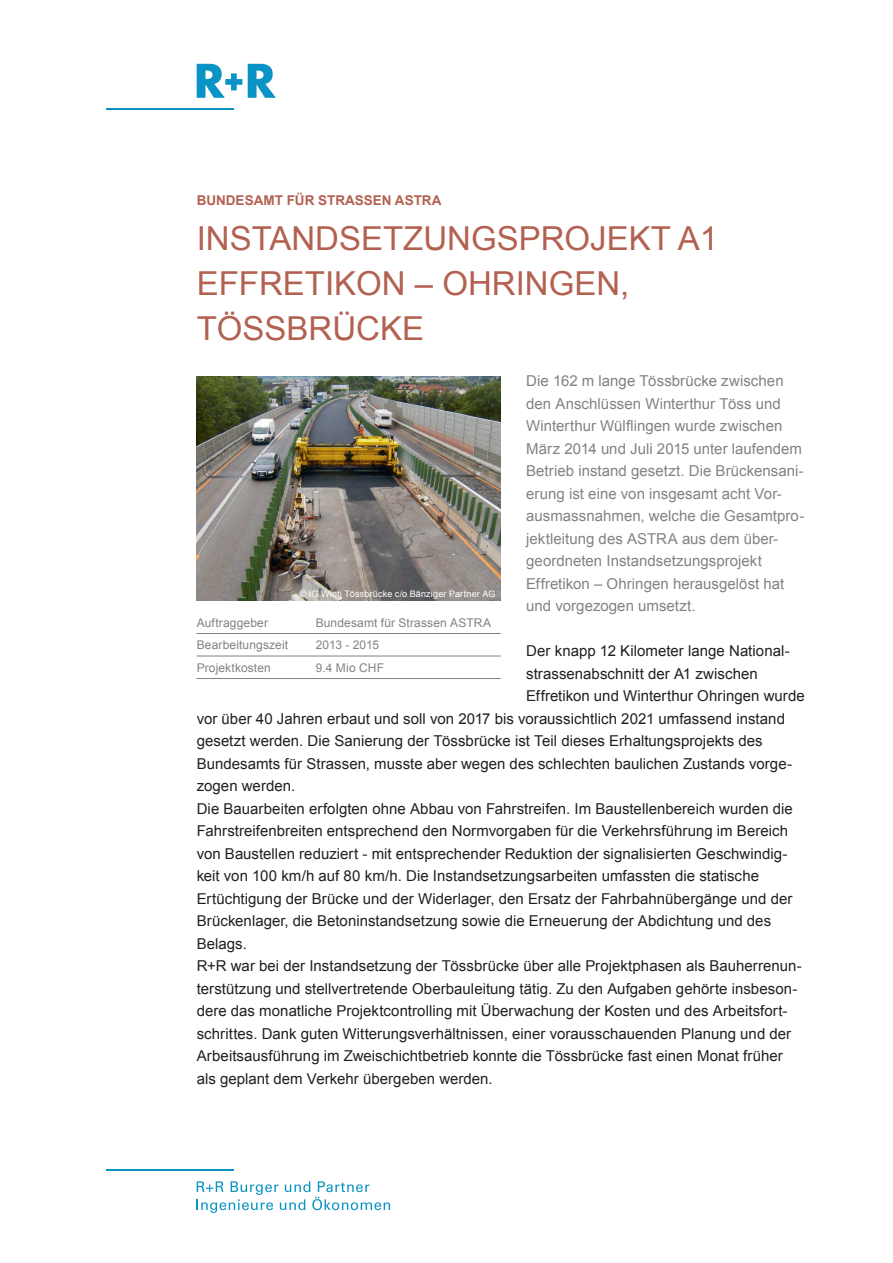
<style>
.page{position:relative;width:893px;height:1263px;background:#fff}
.page>*{position:absolute;margin:0;border:0;box-sizing:border-box;transform-origin:0 0}
.t1{font:33px/45px "Arial";color:#b36150}
.t2{font:15px "Arial";letter-spacing:.005em;color:#231f20}
.t3{font:15px/22.5px "Arial";letter-spacing:.005em;color:#808285}
.t4{font:700 13.5px "Arial";color:#b36150}
.t5{font:12px "Arial";letter-spacing:.01em;color:#808285}
.t6{font:12px "Arial";letter-spacing:-.01em;color:#808285}
.t7{font:9px "Arial";letter-spacing:.02em;color:#fff}
</style>
<div class="page">
<hr style="left:106px;top:108px;width:128px;height:2px;background:#0a94c5">
<svg style="left:248px;top:64px;width:28px;height:34px"></svg>
<svg style="left:197px;top:64px;width:45px;height:34px"></svg>
<svg style="left:197px;top:1181px;width:193px;height:32px"></svg>
<hr style="left:106px;top:1169px;width:128px;height:2px;background:#0a94c5">
<img style="left:197px;top:376px;width:304px;height:225px">
<hr style="left:197px;top:633px;width:304px;height:1px;background:#808285">
<hr style="left:197px;top:656px;width:304px;height:1px;background:#808285">
<hr style="left:197px;top:678px;width:304px;height:1px;background:#808285">
<p class="t4" style="left:197px;top:191px;width:246px">BUNDESAMT FÜR STRASSEN ASTRA</p>
<h1 class="t1" style="left:197px;top:216px;width:523px">INSTANDSETZUNGSPROJEKT A1<br>EFFRETIKON – OHRINGEN,<br>TÖSSBRÜCKE</h1>
<p class="t3" style="left:526px;top:370px;width:280px">Die 162 m lange Tössbrücke zwischen den Anschlüssen Winterthur Töss und Winterthur Wülflingen wurde zwischen März 2014 und Juli 2015 unter laufendem Betrieb instand gesetzt. Die Brückensani&shy;erung ist eine von insgesamt acht Vor&shy;ausmassnahmen, welche die Gesamtpro&shy;jektleitung des ASTRA aus dem über&shy;geordneten Instandsetzungsprojekt Effretikon – Ohringen herausgelöst hat und vorgezogen umsetzt.</p>
<p class="t2" style="left:526px;top:641px;width:265px">Der knapp 12 Kilometer lange National-</p>
<p class="t2" style="left:526px;top:663px;width:233px">strassenabschnitt der A1 zwischen</p>
<p class="t2" style="left:526px;top:686px;width:280px">Effretikon und Winterthur Ohringen wurde</p>
<p class="t2" style="left:197px;top:708px;width:590px">vor über 40 Jahren erbaut und soll von 2017 bis voraussichtlich 2021 umfassend instand</p>
<p class="t2" style="left:197px;top:731px;width:568px">gesetzt werden. Die Sanierung der Tössbrücke ist Teil dieses Erhaltungsprojekts des</p>
<p class="t2" style="left:197px;top:753px;width:597px">Bundesamts für Strassen, musste aber wegen des schlechten baulichen Zustands vorge-</p>
<p class="t2" style="left:197px;top:776px;width:100px">zogen werden.</p>
<p class="t2" style="left:197px;top:798px;width:598px">Die Bauarbeiten erfolgten ohne Abbau von Fahrstreifen. Im Baustellenbereich wurden die</p>
<p class="t2" style="left:197px;top:821px;width:593px">Fahrstreifenbreiten entsprechend den Normvorgaben für die Verkehrsführung im Bereich</p>
<p class="t2" style="left:197px;top:843px;width:592px">von Baustellen reduziert - mit entsprechender Reduktion der signalisierten Geschwindig-</p>
<p class="t2" style="left:197px;top:866px;width:564px">keit von 100 km/h auf 80 km/h. Die Instandsetzungsarbeiten umfassten die statische</p>
<p class="t2" style="left:197px;top:888px;width:597px">Ertüchtigung der Brücke und der Widerlager, den Ersatz der Fahrbahnübergänge und der</p>
<p class="t2" style="left:197px;top:911px;width:576px">Brückenlager, die Betoninstandsetzung sowie die Erneuerung der Abdichtung und des</p>
<p class="t2" style="left:197px;top:933px;width:52px">Belags.</p>
<p class="t2" style="left:197px;top:956px;width:607px">R+R war bei der Instandsetzung der Tössbrücke über alle Projektphasen als Bauherrenun-</p>
<p class="t2" style="left:197px;top:978px;width:602px">terstützung und stellvertretende Oberbauleitung tätig. Zu den Aufgaben gehörte insbeson-</p>
<p class="t2" style="left:197px;top:1001px;width:592px">dere das monatliche Projektcontrolling mit Überwachung der Kosten und des Arbeitsfort-</p>
<p class="t2" style="left:197px;top:1023px;width:596px">schrittes. Dank guten Witterungsverhältnissen, einer vorausschauenden Planung und der</p>
<p class="t2" style="left:197px;top:1046px;width:588px">Arbeitsausführung im Zweischichtbetrieb konnte die Tössbrücke fast einen Monat früher</p>
<p class="t2" style="left:197px;top:1068px;width:298px">als geplant dem Verkehr übergeben werden.</p>
<p class="t7" style="left:300px;top:588px;width:197px">© IG Winti Tössbrücke c/o Bänziger Partner AG</p>
<p class="t5" style="left:197px;top:614px;width:73px">Auftraggeber</p>
<p class="t5" style="left:316px;top:614px;width:177px">Bundesamt für Strassen ASTRA</p>
<p class="t5" style="left:197px;top:637px;width:93px">Bearbeitungszeit</p>
<p class="t6" style="left:316px;top:637px;width:65px">2013 - 2015</p>
<p class="t5" style="left:197px;top:659px;width:76px">Projektkosten</p>
<p class="t5" style="left:316px;top:659px;width:70px">9.4 Mio CHF</p>
</div>
